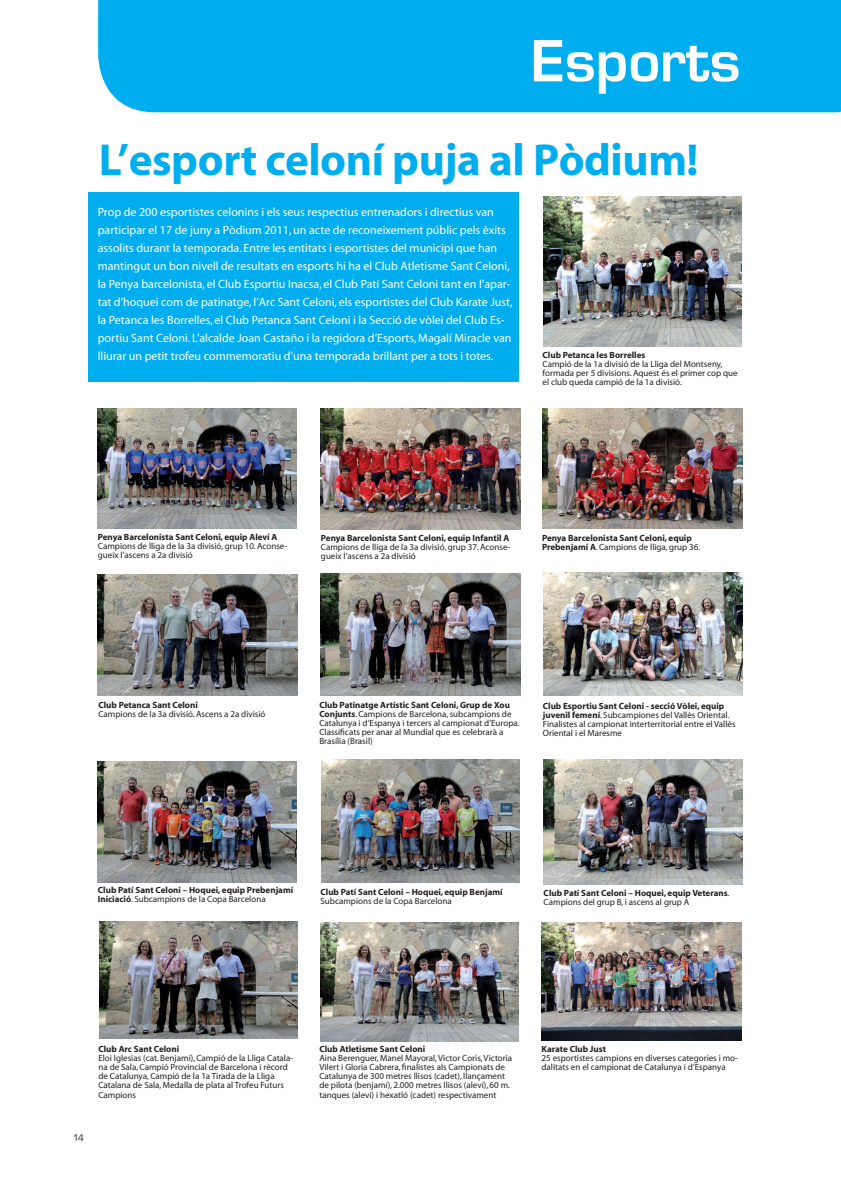
<style>
.page{position:relative;width:841px;height:1191px;background:#fff}
.page>*{position:absolute;margin:0;border:0;box-sizing:border-box;transform-origin:0 0}
.t1{font:55px "Myriad Pro";color:#fff}
.t2{font:55px "Eurostile Demi";color:#fff}
.t3{font:700 45px "Myriad";letter-spacing:-.01em;color:#00aeef}
.t4{font:12px/18px "Myriad";color:#fff}
.t5{font:10px "Eurostile T";color:#231f20}
.t6{font:9px/9px "Myriad";color:#231f20}
.t7{font:700 9px/9px "Myriad";color:#231f20}
.s1{font-weight:400}
.s2{font-weight:700}
</style>
<div class="page">
<div style="left:88px;top:192px;width:431px;height:190px;background:#00aeef"></div>
<div style="left:98px;top:0;width:743px;height:112px;background:#00aeef"></div>
<img style="left:544px;top:196px;width:198px;height:150px">
<img style="left:97px;top:408px;width:200px;height:120px">
<img style="left:320px;top:409px;width:200px;height:120px">
<img style="left:542px;top:408px;width:200px;height:121px">
<img style="left:98px;top:574px;width:199px;height:121px">
<img style="left:320px;top:573px;width:200px;height:122px">
<img style="left:544px;top:572px;width:198px;height:123px">
<img style="left:97px;top:761px;width:200px;height:121px">
<img style="left:321px;top:759px;width:198px;height:123px">
<img style="left:544px;top:759px;width:198px;height:125px">
<img style="left:99px;top:921px;width:199px;height:117px">
<img style="left:320px;top:922px;width:198px;height:119px">
<img style="left:541px;top:922px;width:201px;height:118px">
<h1 class="t2" style="left:531px;top:27px;width:211px">Esports</h1>
<h1 class="t1" style="left:489px;top:45px;width:254px">En portada</h1>
<h2 class="t3" style="left:99px;top:143px;width:601px">L’esport celoní puja al Pòdium!</h2>
<p class="t4" style="left:98px;top:204px;width:416px">Prop de 200 esportistes celonins i els seus respectius entrenadors i directius van participar el 17 de juny a Pòdium 2011, un acte de reconeixement públic pels èxits assolits durant la temporada. Entre les entitats i esportistes del municipi que han mantingut un bon nivell de resultats en esports hi ha el Club Atletisme Sant Celoni, la Penya barcelonista, el Club Esportiu Inacsa, el Club Patí Sant Celoni tant en l’apar&shy;tat d’hoquei com de patinatge, l’Arc Sant Celoni, els esportistes del Club Karate Just, la Petanca les Borrelles, el Club Petanca Sant Celoni i la Secció de vòlei del Club Es&shy;portiu Sant Celoni. L’alcalde Joan Castaño i la regidora d’Esports, Magalí Miracle van lliurar un petit trofeu commemoratiu d’una temporada brillant per a tots i totes.</p>
<p class="t7" style="left:542px;top:351px;width:104px">Club Petanca les Borrelles</p>
<p class="t6" style="left:542px;top:360px;width:196px">Campió de la 1a divisió de la Lliga del Montseny, formada per 5 divisions. Aquest és el primer cop que el club queda campió de la 1a divisió.</p>
<p class="t7" style="left:98px;top:533px;width:181px">Penya Barcelonista Sant Celoni, equip Aleví A</p>
<p class="t6" style="left:98px;top:542px;width:191px">Campions de lliga de la 3a divisió, grup 10. Aconse&shy;gueix l’ascens a 2a divisió</p>
<p class="t7" style="left:321px;top:534px;width:190px">Penya Barcelonista Sant Celoni, equip Infantil A</p>
<p class="t6" style="left:321px;top:543px;width:191px">Campions de lliga de la 3a divisió, grup 37. Aconse&shy;gueix l’ascens a 2a divisió</p>
<p class="t7" style="left:542px;top:534px;width:160px">Penya Barcelonista Sant Celoni, equip<br>Prebenjamí A<span class="s1">. Campions de lliga, grup 36.</span></p>
<p class="t7" style="left:98px;top:700px;width:101px">Club Petanca Sant Celoni</p>
<p class="t6" style="left:98px;top:709px;width:168px">Campions de la 3a divisió. Ascens a 2a divisió</p>
<p class="t6" style="left:319px;top:701px;width:202px"><span class="s2">Club Patinatge Artístic Sant Celoni, Grup de Xou Conjunts</span>. Campions de Barcelona, subcampions de Catalunya i d’Espanya i tercers al campionat d’Europa.<br>Classificats per anar al Mundial que es celebrarà a Brasília (Brasil)</p>
<p class="t6" style="left:543px;top:702px;width:194px"><span class="s2">Club Esportiu Sant Celoni - secció Vòlei, equip juvenil femení</span>. Subcampiones del Vallès Oriental.<br>Finalistes al campionat interterritorial entre el Vallès Oriental i el Maresme</p>
<p class="t7" style="left:98px;top:886px;width:197px">Club Patí Sant Celoni – Hoquei, equip Prebenjamí<br>Iniciació<span class="s1">. Subcampions de la Copa Barcelona</span></p>
<p class="t7" style="left:320px;top:887px;width:184px">Club Patí Sant Celoni – Hoquei, equip Benjamí</p>
<p class="t6" style="left:320px;top:896px;width:133px">Subcampions de la Copa Barcelona</p>
<p class="t7" style="left:543px;top:889px;width:187px">Club Patí Sant Celoni – Hoquei, equip Veterans<span class="s1">.<br>Campions del grup B, i ascens al grup A</span></p>
<p class="t5" style="left:73px;top:1133px;width:13px">14</p>
<p class="t7" style="left:98px;top:1045px;width:82px">Club Arc Sant Celoni</p>
<p class="t6" style="left:98px;top:1054px;width:196px">Eloi Iglesias (cat. Benjamí), Campió de la Lliga Catala&shy;na de Sala, Campió Provincial de Barcelona i rècord de Catalunya, Campió de la 1a Tirada de la Lliga Catalana de Sala, Medalla de plata al Trofeu Futurs Campions</p>
<p class="t7" style="left:319px;top:1045px;width:107px">Club Atletisme Sant Celoni</p>
<p class="t6" style="left:319px;top:1054px;width:194px">Aina Berenguer, Manel Mayoral, Victor Coris, Victoria Vilert i Gloria Cabrera, finalistes als Campionats de Catalunya de 300 metres llisos (cadet), llançament de pilota (benjamí), 2.000 metres llisos (aleví), 60 m. tanques (aleví) i hexatló (cadet) respectivament</p>
<p class="t7" style="left:541px;top:1045px;width:66px">Karate Club Just</p>
<p class="t6" style="left:541px;top:1054px;width:198px">25 esportistes campions en diverses categories i mo&shy;dalitats en el campionat de Catalunya i d’Espanya</p>
</div>
